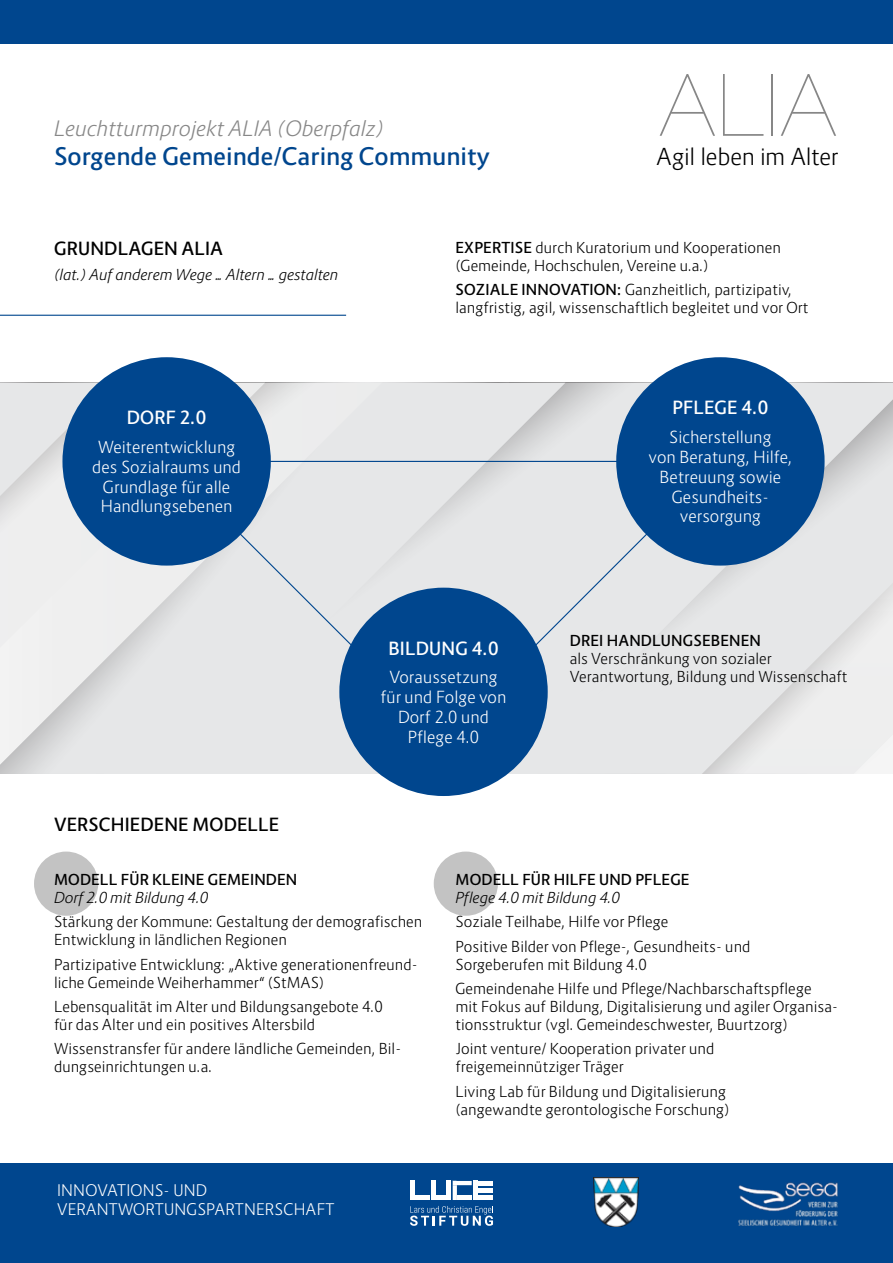
<style>
.page{position:relative;width:893px;height:1263px;background:#fff}
.page>*{position:absolute;margin:0;border:0;box-sizing:border-box;transform-origin:0 0}
.t1{font:100 87px "Raleway";color:#878787}
.t2{font:600 24px "Route 159";color:#00468e}
.t3{font:300 23.1px "Route 159";letter-spacing:-.02em;color:#000}
.t4{font:italic 300 21px "Route 159";color:#878787}
.t5{font:600 18px "Route 159";letter-spacing:.01em;color:#000}
.t6{font:600 18px "Route 159";letter-spacing:.01em;color:#fff}
.t7{font:300 16.5px/19.8px "Route 159";color:#fff;text-align:center}
.t8{font:300 15.9px/19px "Route 159";letter-spacing:.01em;color:#fff}
.t9{font:300 15px/18px "Route 159";color:#000}
.t10{font:italic 300 15px "Route 159";color:#000}
.t11{font:600 15px "Route 159";letter-spacing:.01em;color:#000}
.s1{font-weight:600}
</style>
<div class="page">
<svg style="left:0;top:496px;width:130px;height:278px"></svg>
<svg style="left:0;top:383px;width:97px;height:113px;background:#e4e5e6"></svg>
<div style="left:155px;top:383px;width:132px;height:391px;background:#e6e7e8"></div>
<svg style="left:287px;top:383px;width:606px;height:391px;background:#e4e5e6"></svg>
<div style="left:34px;top:851px;width:64px;height:65px;background:#c3c3c3;border-radius:50%"></div>
<div style="left:434px;top:851px;width:64px;height:65px;background:#c3c3c3;border-radius:50%"></div>
<div style="left:0;top:1163px;width:893px;height:100px;background:#00468e"></div>
<img style="left:593px;top:1177px;width:46px;height:49px">
<img style="left:738px;top:1182px;width:100px;height:44px">
<div style="left:431px;top:1181px;width:5px;height:19px;background:#fff"></div>
<div style="left:446px;top:1181px;width:5px;height:19px;background:#fff"></div>
<hr style="left:431px;top:1196px;width:20px;height:4px;background:#fff">
<svg style="left:453px;top:1181px;width:19px;height:19px"></svg>
<hr style="left:474px;top:1188px;width:19px;height:4px;background:#fff">
<hr style="left:474px;top:1196px;width:19px;height:4px;background:#fff">
<hr style="left:474px;top:1181px;width:4px;height:19px;background:#fff">
<hr style="left:474px;top:1181px;width:19px;height:4px;background:#fff">
<hr style="left:410px;top:1196px;width:19px;height:4px;background:#fff">
<div style="left:410px;top:1181px;width:5px;height:19px;background:#fff"></div>
<svg style="left:410px;top:1206px;width:83px;height:20px"></svg>
<div style="left:0;top:0;width:893px;height:43px;background:#00468e"></div>
<hr style="left:264px;top:461px;width:358px;height:1px;background:#00468e">
<div style="left:465px;top:459px;width:257px;height:257px;background:#e6e7e8"></div>
<div style="left:165px;top:459px;width:257px;height:257px;background:#e6e7e8"></div>
<div style="left:62px;top:357px;width:209px;height:209px;background:#00468e;border-radius:50%"></div>
<div style="left:616px;top:357px;width:209px;height:209px;background:#00468e;border-radius:50%"></div>
<div style="left:339px;top:588px;width:209px;height:208px;background:#00468e;border-radius:50%"></div>
<hr style="left:0;top:315px;width:346px;height:1px;background:#00468e">
<h1 class="t1" style="left:658px;top:54px;width:181px">ALIA</h1>
<h3 class="t4" style="left:54px;top:115px;width:331px">Leuchtturmprojekt ALIA (Oberpfalz)</h3>
<h2 class="t2" style="left:54px;top:141px;width:438px">Sorgende Gemeinde/Caring Community</h2>
<h3 class="t3" style="left:656px;top:142px;width:184px">Agil leben im Alter</h3>
<p class="t5" style="left:54px;top:237px;width:170px">GRUNDLAGEN ALIA</p>
<p class="t10" style="left:54px;top:265px;width:286px">(lat.) Auf anderem Wege … Altern … gestalten</p>
<p class="t6" style="left:127px;top:406px;width:81px">DORF 2.0</p>
<p class="t7" style="left:92px;top:437px;width:151px">Weiterentwicklung des Sozialraums und<br>Grundlage für alle<br>Handlungsebenen</p>
<p class="t5" style="left:54px;top:813px;width:227px">VERSCHIEDENE MODELLE</p>
<p class="t9" style="left:455px;top:238px;width:327px"><span class="s1">EXPERTISE</span> durch Kuratorium und Kooperationen (Gemeinde, Hochschulen, Vereine u.a.)</p>
<p class="t9" style="left:455px;top:281px;width:355px"><span class="s1">SOZIALE INNOVATION:</span> Ganzheitlich, partizipativ, langfristig, agil, wissenschaftlich begleitet und vor Ort</p>
<p class="t6" style="left:388px;top:637px;width:112px">BILDUNG 4.0</p>
<p class="t7" style="left:381px;top:667px;width:127px">Voraussetzung für und Folge von<br>Dorf 2.0 und<br>Pflege 4.0</p>
<p class="t6" style="left:672px;top:397px;width:97px">PFLEGE 4.0</p>
<p class="t7" style="left:648px;top:427px;width:145px">Sicherstellung<br>von Beratung, Hilfe,<br>Betreuung sowie<br>Gesundheits&shy;versorgung</p>
<p class="t11" style="left:570px;top:632px;width:192px">DREI HANDLUNGSEBENEN</p>
<p class="t9" style="left:570px;top:650px;width:279px">als Verschränkung von sozialer<br>Verantwortung, Bildung und Wissenschaft</p>
<p class="t11" style="left:54px;top:870px;width:245px">MODELL FÜR KLEINE GEMEINDEN</p>
<p class="t10" style="left:54px;top:888px;width:156px">Dorf 2.0 mit Bildung 4.0</p>
<p class="t9" style="left:54px;top:913px;width:370px">Stärkung der Kommune: Gestaltung der demografischen<br>Entwicklung in ländlichen Regionen</p>
<p class="t9" style="left:54px;top:955px;width:365px">Partizipative Entwicklung: „Aktive generationenfreund&shy;liche Gemeinde Weiherhammer“ (StMAS)</p>
<p class="t9" style="left:54px;top:997px;width:330px">Lebensqualität im Alter und Bildungsangebote 4.0 für das Alter und ein positives Altersbild</p>
<p class="t9" style="left:54px;top:1040px;width:349px">Wissenstransfer für andere ländliche Gemeinden, Bil&shy;dungseinrichtungen u.a.</p>
<p class="t8" style="left:57px;top:1181px;width:279px">INNOVATIONS- UND<br>VERANTWORTUNGSPARTNERSCHAFT</p>
<p class="t11" style="left:456px;top:870px;width:235px">MODELL FÜR HILFE UND PFLEGE</p>
<p class="t10" style="left:455px;top:888px;width:166px">Pflege 4.0 mit Bildung 4.0</p>
<p class="t9" style="left:455px;top:909px;width:297px;line-height:24.3px">Soziale Teilhabe, Hilfe vor Pflege<br>Positive Bilder von Pflege-, Gesundheits- und</p>
<p class="t9" style="left:455px;top:952px;width:358px;line-height:24.3px">Sorgeberufen mit Bildung 4.0<br>Gemeindenahe Hilfe und Pflege/Nachbarschaftspflege</p>
<p class="t9" style="left:455px;top:997px;width:384px">mit Fokus auf Bildung, Digitalisierung und agiler Organisa&shy;tionsstruktur (vgl. Gemeindeschwester, Buurtzorg)</p>
<p class="t9" style="left:455px;top:1040px;width:260px">Joint venture/ Kooperation privater und freigemeinnütziger Träger</p>
<p class="t9" style="left:455px;top:1082px;width:275px">Living Lab für Bildung und Digitalisierung (angewandte gerontologische Forschung)</p>
</div>
